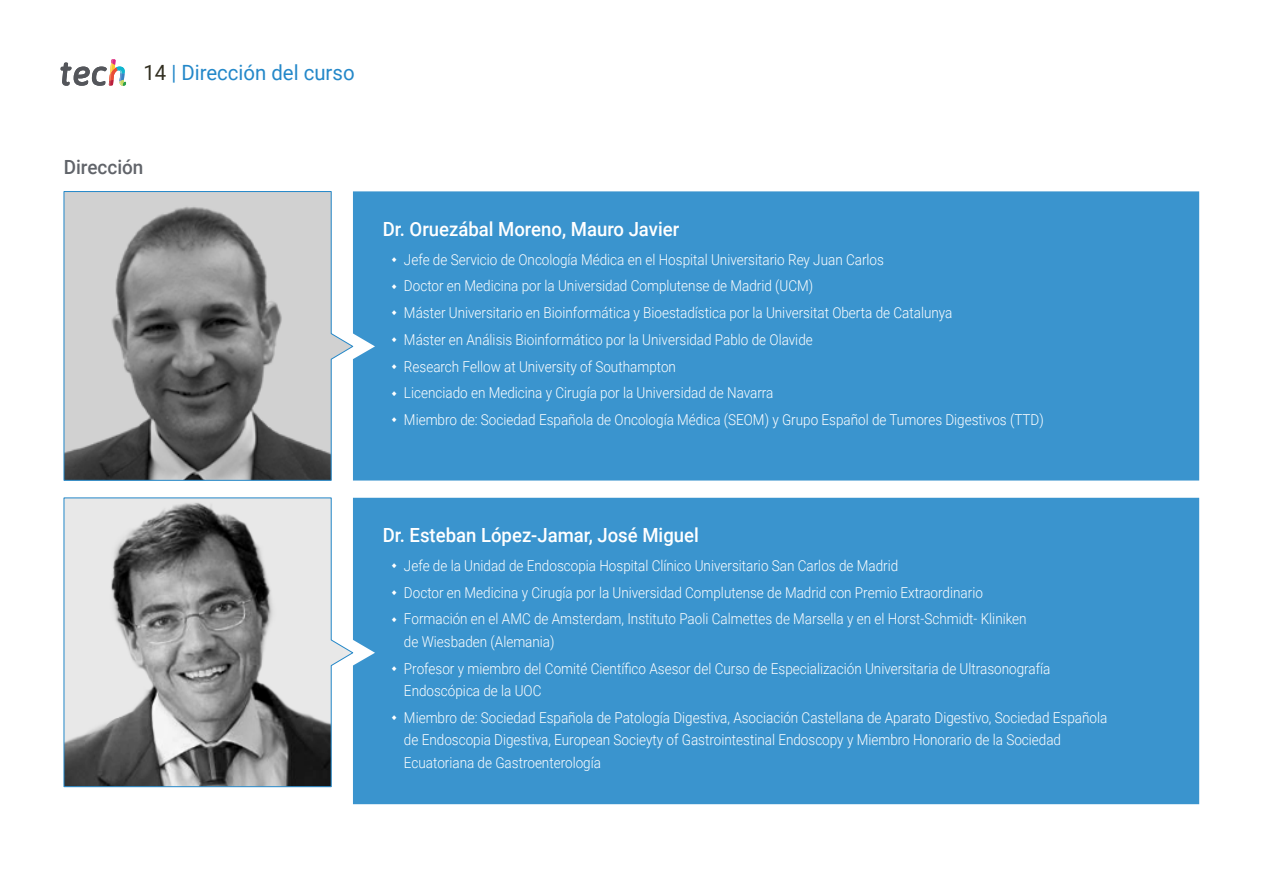
<style>
.page{position:relative;width:1263px;height:893px;background:#fff}
.page>*{position:absolute;margin:0;border:0;box-sizing:border-box;transform-origin:0 0}
.t1{font:21px "Roboto";color:#2488c9}
.t2{font:500 19.5px "Roboto";color:#fff;scale:.95 1}
.t3{font:500 19.5px "Roboto";color:#61646a}
.t4{font:300 15px/26.7px "Roboto";color:#fff;scale:.9 1}
.s1{color:#312e20}
</style>
<div class="page">
<svg style="left:61px;top:59px;width:65px;height:27px"></svg>
<div style="left:353px;top:191px;width:846px;height:290px;background:#3a94ce"></div>
<div style="left:353px;top:498px;width:846px;height:306px;background:#3a94ce"></div>
<svg style="left:64px;top:191px;width:289px;height:290px;background:#a0a1a2"></svg>
<svg style="left:64px;top:497px;width:289px;height:290px;background:#a5a7a7"></svg>
<svg style="left:392px;top:257px;width:5px;height:5px"></svg>
<svg style="left:392px;top:284px;width:5px;height:5px"></svg>
<svg style="left:392px;top:310px;width:5px;height:5px"></svg>
<svg style="left:392px;top:337px;width:5px;height:5px"></svg>
<svg style="left:392px;top:364px;width:5px;height:5px"></svg>
<svg style="left:392px;top:391px;width:5px;height:5px"></svg>
<svg style="left:392px;top:417px;width:5px;height:5px"></svg>
<svg style="left:392px;top:563px;width:5px;height:5px"></svg>
<svg style="left:392px;top:590px;width:5px;height:5px"></svg>
<svg style="left:392px;top:617px;width:5px;height:5px"></svg>
<svg style="left:392px;top:666px;width:5px;height:5px"></svg>
<svg style="left:392px;top:715px;width:5px;height:5px"></svg>
<h1 class="t1" style="left:144px;top:57px;width:213px"><span class="s1">14</span> | Dirección del curso</h1>
<h2 class="t3" style="left:64px;top:154px;width:81px">Dirección</h2>
<h2 class="t2" style="left:383px;top:215px;width:314px">Dr. Oruezábal Moreno, Mauro Javier</h2>
<p class="t4" style="left:404px;top:245px;width:712px">Jefe de Servicio de Oncología Médica en el Hospital Universitario Rey Juan Carlos<br>Doctor en Medicina por la Universidad Complutense de Madrid (UCM)<br>Máster Universitario en Bioinformática y Bioestadística por la Universitat Oberta de Catalunya<br>Máster en Análisis Bioinformático por la Universidad Pablo de Olavide<br>Research Fellow at University of Southampton<br>Licenciado en Medicina y Cirugía por la Universidad de Navarra<br>Miembro de: Sociedad Española de Oncología Médica (SEOM) y Grupo Español de Tumores Digestivos (TTD)</p>
<h2 class="t2" style="left:383px;top:522px;width:334px">Dr. Esteban López-Jamar, José Miguel</h2>
<p class="t4" style="left:404px;top:552px;width:693px">Jefe de la Unidad de Endoscopia Hospital Clínico Universitario San Carlos de Madrid<br>Doctor en Medicina y Cirugía por la Universidad Complutense de Madrid con Premio Extraordinario<br>Formación en el AMC de Amsterdam, Instituto Paoli Calmettes de Marsella y en el Horst-Schmidt- Kliniken</p>
<p class="t4" style="left:404px;top:628px;width:720px">de Wiesbaden (Alemania)<br>Profesor y miembro del Comité Científico Asesor del Curso de Especialización Universitaria de Ultrasonografía</p>
<p class="t4" style="left:404px;top:677px;width:783px">Endoscópica de la UOC<br>Miembro de: Sociedad Española de Patología Digestiva, Asociación Castellana de Aparato Digestivo, Sociedad Española</p>
<p class="t4" style="left:404px;top:728px;width:732px;line-height:22.5px">de Endoscopia Digestiva, European Socieyty of Gastrointestinal Endoscopy y Miembro Honorario de la Sociedad<br>Ecuatoriana de Gastroenterología</p>
</div>
